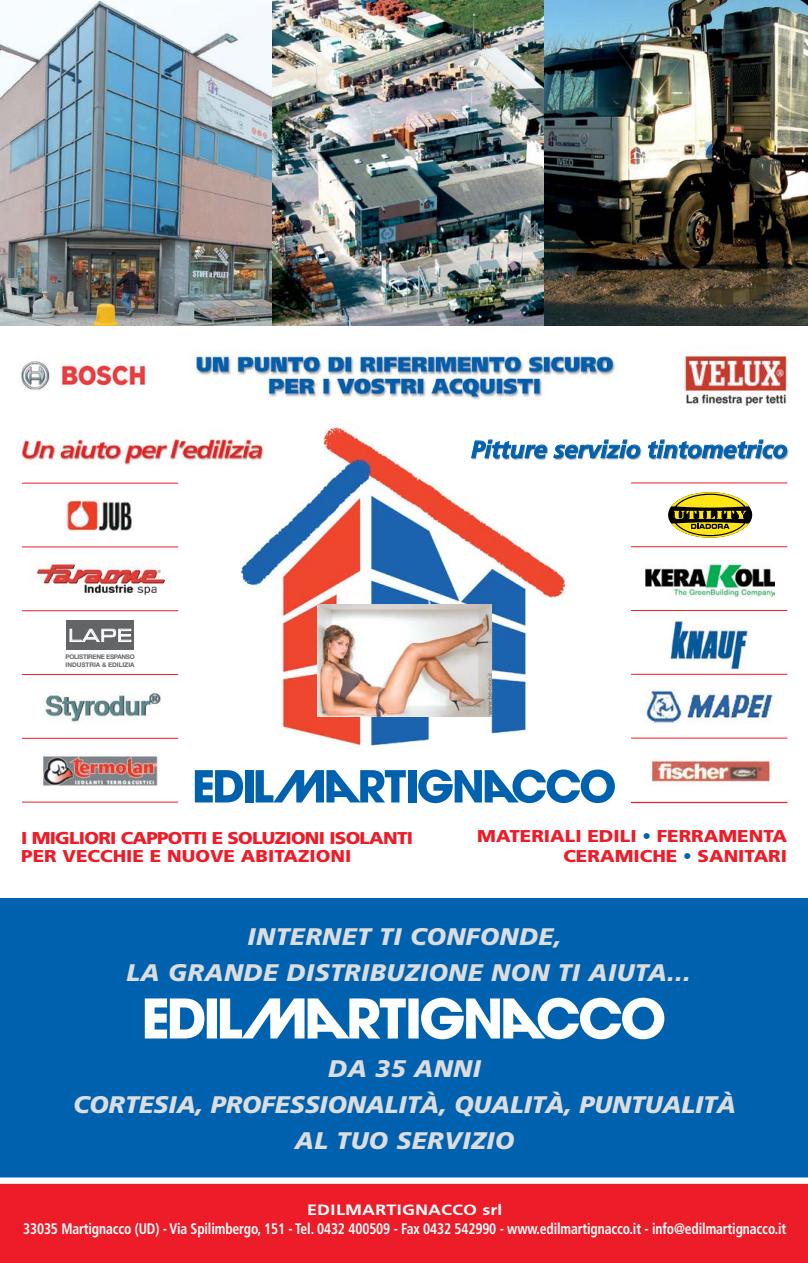
<style>
.page{position:relative;width:808px;height:1263px;background:#fff}
.page>*{position:absolute;margin:0;border:0;box-sizing:border-box;transform-origin:0 0}
.t1{font:italic 900 24px/36px "Frutiger";color:#dcddde;text-align:center}
.t2{font:italic 900 24px/36px "Frutiger";letter-spacing:.02em;color:#dcddde;text-align:center}
.t3{font:italic 700 24px "Frutiger";color:#0061af}
.t4{font:900 17.1px/17.5px "Frutiger";letter-spacing:-.04em;color:#ed1c29;scale:1.1 1}
.t5{font:900 17.1px/20.5px "Frutiger";color:#ed1c29;text-align:right;scale:1.1 1}
.t6{font:16.95px "Eurostile Extended Two";color:#fff}
.t7{font:700 15.6px "Frutiger";color:#fff;scale:1.2 1}
.t8{font:700 condensed 15.15px "Frutiger";letter-spacing:-.01em;color:#fff;scale:.9 1}
.t9{font:700 6.3px/7.6px "Helvetica Neue";letter-spacing:-.045em;color:#636466}
.s1{color:#0061af}
</style>
<div class="page">
<div style="left:0;top:898px;width:808px;height:282px;background:#0061af"></div>
<img style="left:642px;top:686px;width:131px;height:37px">
<img style="left:662px;top:616px;width:98px;height:58px">
<img style="left:651px;top:761px;width:120px;height:25px">
<svg style="left:195px;top:770px;width:48px;height:32px"></svg>
<div style="left:245px;top:770px;width:8px;height:32px;background:#0061af"></div>
<div style="left:408px;top:770px;width:8px;height:32px;background:#0061af"></div>
<svg style="left:418px;top:769px;width:197px;height:34px"></svg>
<svg style="left:256px;top:770px;width:150px;height:32px"></svg>
<img style="left:240px;top:423px;width:326px;height:324px">
<img style="left:317px;top:604px;width:174px;height:112px">
<img style="left:191px;top:349px;width:427px;height:51px">
<img style="left:18px;top:429px;width:253px;height:42px">
<img style="left:684px;top:354px;width:103px;height:52px">
<img style="left:21px;top:357px;width:125px;height:35px">
<hr style="left:631px;top:802px;width:156px;height:1px;background:#ed1c29">
<hr style="left:22px;top:483px;width:156px;height:1px;background:#ed1c29">
<hr style="left:22px;top:546px;width:156px;height:1px;background:#ed1c29">
<hr style="left:22px;top:610px;width:156px;height:1px;background:#ed1c29">
<hr style="left:22px;top:674px;width:156px;height:1px;background:#ed1c29">
<hr style="left:22px;top:738px;width:156px;height:1px;background:#ed1c29">
<hr style="left:22px;top:802px;width:156px;height:1px;background:#ed1c29">
<hr style="left:631px;top:482px;width:156px;height:1px;background:#ed1c29">
<hr style="left:631px;top:546px;width:156px;height:1px;background:#ed1c29">
<hr style="left:631px;top:610px;width:156px;height:1px;background:#ed1c29">
<hr style="left:631px;top:674px;width:156px;height:1px;background:#ed1c29">
<hr style="left:631px;top:738px;width:156px;height:1px;background:#ed1c29">
<img style="left:64px;top:499px;width:68px;height:32px">
<img style="left:43px;top:754px;width:115px;height:32px">
<img style="left:45px;top:692px;width:116px;height:31px">
<div style="left:66px;top:620px;width:68px;height:30px;background:#636466"></div>
<svg style="left:69px;top:628px;width:63px;height:14px"></svg>
<img style="left:470px;top:437px;width:319px;height:28px">
<svg style="left:471px;top:439px;width:76px;height:19px"></svg>
<svg style="left:553px;top:439px;width:87px;height:23px"></svg>
<svg style="left:648px;top:439px;width:139px;height:19px"></svg>
<svg style="left:671px;top:492px;width:78px;height:46px"></svg>
<img style="left:35px;top:561px;width:135px;height:34px">
<img style="left:645px;top:564px;width:130px;height:34px">
<svg style="left:144px;top:997px;width:521px;height:43px"></svg>
<img style="left:0;top:0;width:808px;height:325px">
<div style="left:0;top:1180px;width:808px;height:83px;background:#ed1c29"></div>
<div style="left:0;top:1177px;width:808px;height:7px;background:#fff"></div>
<h1 class="t3" style="left:471px;top:435px;width:318px">Pitture servizio tintometrico</h1>
<p class="t6" style="left:68px;top:624px;width:65px">LAPE</p>
<p class="t9" style="left:66px;top:653px;width:71px">POLISTIRENE ESPANSO<br>INDUSTRIA &amp; EDILIZIA</p>
<p class="t4" style="left:21px;top:829px;width:358px">I MIGLIORI CAPPOTTI E SOLUZIONI ISOLANTI<br>PER VECCHIE E NUOVE ABITAZIONI</p>
<p class="t5" style="left:477px;top:825px;width:283px">MATERIALI EDILI <span class="s1">•</span> FERRAMENTA<br>CERAMICHE <span class="s1">•</span> SANITARI</p>
<h1 class="t2" style="left:126px;top:918px;width:566px">INTERNET TI CONFONDE,<br>LA GRANDE DISTRIBUZIONE NON TI AIUTA...</h1>
<h1 class="t1" style="left:73px;top:1050px;width:664px">DA 35 ANNI<br>CORTESIA, PROFESSIONALITÀ, QUALITÀ, PUNTUALITÀ<br>AL TUO SERVIZIO</h1>
<p class="t7" style="left:307px;top:1201px;width:164px">EDILMARTIGNACCO srl</p>
<p class="t8" style="left:23px;top:1219px;width:849px">33035 Martignacco (UD) - Via Spilimbergo, 151 - Tel. 0432 400509 - Fax 0432 542990 - www.edilmartignacco.it - info@edilmartignacco.it</p>
</div>
